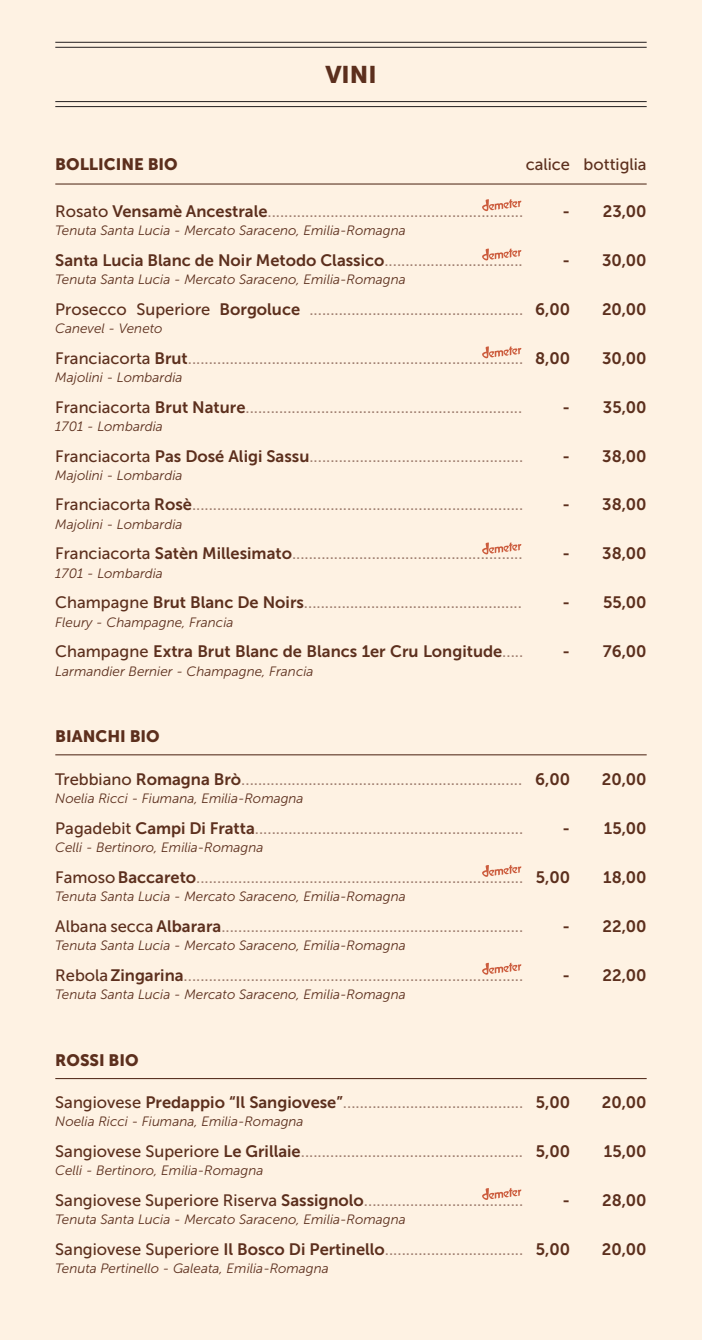
<style>
.page{position:relative;width:702px;height:1340px;background:#fff}
.page>*{position:absolute;margin:0;border:0;box-sizing:border-box;transform-origin:0 0}
.t1{font:24px "Museo Sans 900";color:#5c2f1d}
.t2{font:16.5px "Museo Sans 500";color:#a08071}
.t3{font:16.5px "Museo Sans 700";color:#5c2f1d}
.t4{font:16.5px "Museo Sans 900";color:#5c2f1d}
.t5{font:16.5px "Museo Sans 500";color:#5c2f1d}
.t6{font:italic 13.5px "Museo Sans 300";color:#5c2f1d}
.s1{color:#5c2f1d}
.s2{font-family:"Museo Sans 700";color:#5c2f1d}
.s3{font-family:"Museo Sans 500";color:#a08071}
.s4{font-family:"Museo Sans 500"}
</style>
<div class="page">
<div style="left:0;top:0;width:702px;height:1339px;background:#fef2e3"></div>
<hr style="left:55px;top:42px;width:591px;height:1px;background:#231f20">
<hr style="left:55px;top:47px;width:591px;height:1px;background:#231f20">
<hr style="left:55px;top:106px;width:591px;height:1px;background:#231f20">
<hr style="left:55px;top:101px;width:591px;height:1px;background:#231f20">
<hr style="left:55px;top:1078px;width:591px;height:1px;background:#481f0f">
<hr style="left:55px;top:754px;width:591px;height:1px;background:#481f0f">
<hr style="left:55px;top:184px;width:591px;height:1px;background:#481f0f">
<svg style="left:482px;top:199px;width:39px;height:12px"></svg>
<svg style="left:482px;top:248px;width:39px;height:12px"></svg>
<svg style="left:482px;top:346px;width:39px;height:12px"></svg>
<svg style="left:482px;top:542px;width:39px;height:12px"></svg>
<svg style="left:482px;top:865px;width:39px;height:12px"></svg>
<svg style="left:482px;top:962px;width:39px;height:12px"></svg>
<svg style="left:482px;top:1188px;width:39px;height:11px"></svg>
<h1 class="t1" style="left:325px;top:61px;width:53px">VINI</h1>
<p class="t4" style="left:55px;top:155px;width:124px">BOLLICINE BIO</p>
<p class="t5" style="left:525px;top:155px;width:122px">calice bottiglia</p>
<p class="t2" style="left:55px;top:202px;width:469px"><span class="s1">Rosato</span> <span class="s2">Vensamè Ancestrale</span>.............................................................</p>
<p class="t3" style="left:562px;top:202px;width:86px">- 23,00</p>
<p class="t6" style="left:55px;top:223px;width:352px">Tenuta Santa Lucia - Mercato Saraceno, Emilia-Romagna</p>
<p class="t3" style="left:55px;top:251px;width:469px">Santa Lucia Blanc de Noir Metodo Classico<span class="s3">.................................</span></p>
<p class="t3" style="left:562px;top:251px;width:86px">- 30,00</p>
<p class="t6" style="left:55px;top:272px;width:352px">Tenuta Santa Lucia - Mercato Saraceno, Emilia-Romagna</p>
<p class="t2" style="left:55px;top:300px;width:516px"><span class="s1">Prosecco Superiore</span> <span class="s2">Borgoluce</span> ................................................... <span class="s2">6,00</span></p>
<p class="t3" style="left:602px;top:300px;width:46px">20,00</p>
<p class="t6" style="left:55px;top:321px;width:109px">Canevel - Veneto</p>
<p class="t2" style="left:55px;top:349px;width:516px"><span class="s1">Franciacorta</span> <span class="s2">Brut</span>................................................................................ <span class="s2">8,00</span></p>
<p class="t3" style="left:602px;top:349px;width:46px">30,00</p>
<p class="t6" style="left:55px;top:370px;width:129px">Majolini - Lombardia</p>
<p class="t2" style="left:55px;top:398px;width:468px"><span class="s1">Franciacorta</span> <span class="s2">Brut Nature</span>..................................................................</p>
<p class="t3" style="left:562px;top:398px;width:86px">- 35,00</p>
<p class="t6" style="left:55px;top:419px;width:109px">1701 - Lombardia</p>
<p class="t2" style="left:55px;top:447px;width:469px"><span class="s1">Franciacorta</span> <span class="s2">Pas Dosé Aligi Sassu</span>...................................................</p>
<p class="t3" style="left:562px;top:446px;width:86px">- 38,00</p>
<p class="t6" style="left:55px;top:468px;width:129px">Majolini - Lombardia</p>
<p class="t2" style="left:55px;top:496px;width:469px"><span class="s1">Franciacorta</span> <span class="s2">Rosè</span>...............................................................................</p>
<p class="t3" style="left:562px;top:495px;width:86px">- 38,00</p>
<p class="t6" style="left:55px;top:517px;width:129px">Majolini - Lombardia</p>
<p class="t2" style="left:55px;top:544px;width:469px"><span class="s1">Franciacorta</span> <span class="s2">Satèn Millesimato</span>.......................................................</p>
<p class="t3" style="left:562px;top:544px;width:86px">- 38,00</p>
<p class="t6" style="left:55px;top:565px;width:109px">1701 - Lombardia</p>
<p class="t2" style="left:55px;top:593px;width:468px"><span class="s1">Champagne</span> <span class="s2">Brut Blanc De Noirs</span>....................................................</p>
<p class="t3" style="left:562px;top:593px;width:86px">- 55,00</p>
<p class="t6" style="left:55px;top:614px;width:180px">Fleury - Champagne, Francia</p>
<p class="t3" style="left:55px;top:642px;width:469px"><span class="s4">Champagne</span> Extra Brut Blanc de Blancs 1er Cru Longitude<span class="s3">.....</span></p>
<p class="t3" style="left:562px;top:642px;width:86px">- 76,00</p>
<p class="t6" style="left:55px;top:663px;width:260px">Larmandier Bernier - Champagne, Francia</p>
<p class="t4" style="left:55px;top:727px;width:106px">BIANCHI BIO</p>
<p class="t2" style="left:55px;top:770px;width:516px"><span class="s1">Trebbiano</span> <span class="s2">Romagna Brò</span>................................................................... <span class="s2">6,00</span></p>
<p class="t3" style="left:602px;top:770px;width:46px">20,00</p>
<p class="t6" style="left:55px;top:791px;width:250px">Noelia Ricci - Fiumana, Emilia-Romagna</p>
<p class="t2" style="left:55px;top:819px;width:469px"><span class="s1">Pagadebit</span> <span class="s2">Campi Di Fratta</span>................................................................</p>
<p class="t3" style="left:562px;top:819px;width:86px">- 15,00</p>
<p class="t6" style="left:55px;top:840px;width:210px">Celli - Bertinoro, Emilia-Romagna</p>
<p class="t2" style="left:55px;top:868px;width:516px"><span class="s1">Famoso</span> <span class="s2">Baccareto</span>.............................................................................. <span class="s2">5,00</span></p>
<p class="t3" style="left:603px;top:867px;width:45px">18,00</p>
<p class="t6" style="left:55px;top:889px;width:352px">Tenuta Santa Lucia - Mercato Saraceno, Emilia-Romagna</p>
<p class="t2" style="left:55px;top:916px;width:469px"><span class="s1">Albana secca</span> <span class="s2">Albarara</span>........................................................................</p>
<p class="t3" style="left:562px;top:916px;width:86px">- 22,00</p>
<p class="t6" style="left:55px;top:938px;width:352px">Tenuta Santa Lucia - Mercato Saraceno, Emilia-Romagna</p>
<p class="t2" style="left:55px;top:965px;width:469px"><span class="s1">Rebola</span> <span class="s2">Zingarina</span>.................................................................................</p>
<p class="t3" style="left:562px;top:965px;width:86px">- 22,00</p>
<p class="t6" style="left:55px;top:986px;width:352px">Tenuta Santa Lucia - Mercato Saraceno, Emilia-Romagna</p>
<p class="t4" style="left:55px;top:1050px;width:85px">ROSSI BIO</p>
<p class="t2" style="left:55px;top:1093px;width:516px"><span class="s1">Sangiovese</span> <span class="s2">Predappio “Il Sangiovese”</span>........................................... <span class="s2">5,00</span></p>
<p class="t3" style="left:602px;top:1093px;width:46px">20,00</p>
<p class="t6" style="left:55px;top:1114px;width:250px">Noelia Ricci - Fiumana, Emilia-Romagna</p>
<p class="t2" style="left:55px;top:1142px;width:516px"><span class="s1">Sangiovese Superiore</span> <span class="s2">Le Grillaie</span>..................................................... <span class="s2">5,00</span></p>
<p class="t3" style="left:604px;top:1142px;width:44px">15,00</p>
<p class="t6" style="left:55px;top:1163px;width:210px">Celli - Bertinoro, Emilia-Romagna</p>
<p class="t2" style="left:55px;top:1191px;width:469px"><span class="s1">Sangiovese Superiore Riserva</span> <span class="s2">Sassignolo</span>......................................</p>
<p class="t3" style="left:562px;top:1191px;width:86px">- 28,00</p>
<p class="t6" style="left:55px;top:1212px;width:352px">Tenuta Santa Lucia - Mercato Saraceno, Emilia-Romagna</p>
<p class="t2" style="left:55px;top:1240px;width:516px"><span class="s1">Sangiovese Superiore</span> <span class="s2">Il Bosco Di Pertinello</span>................................. <span class="s2">5,00</span></p>
<p class="t3" style="left:602px;top:1239px;width:46px">20,00</p>
<p class="t6" style="left:55px;top:1261px;width:275px">Tenuta Pertinello - Galeata, Emilia-Romagna</p>
</div>
